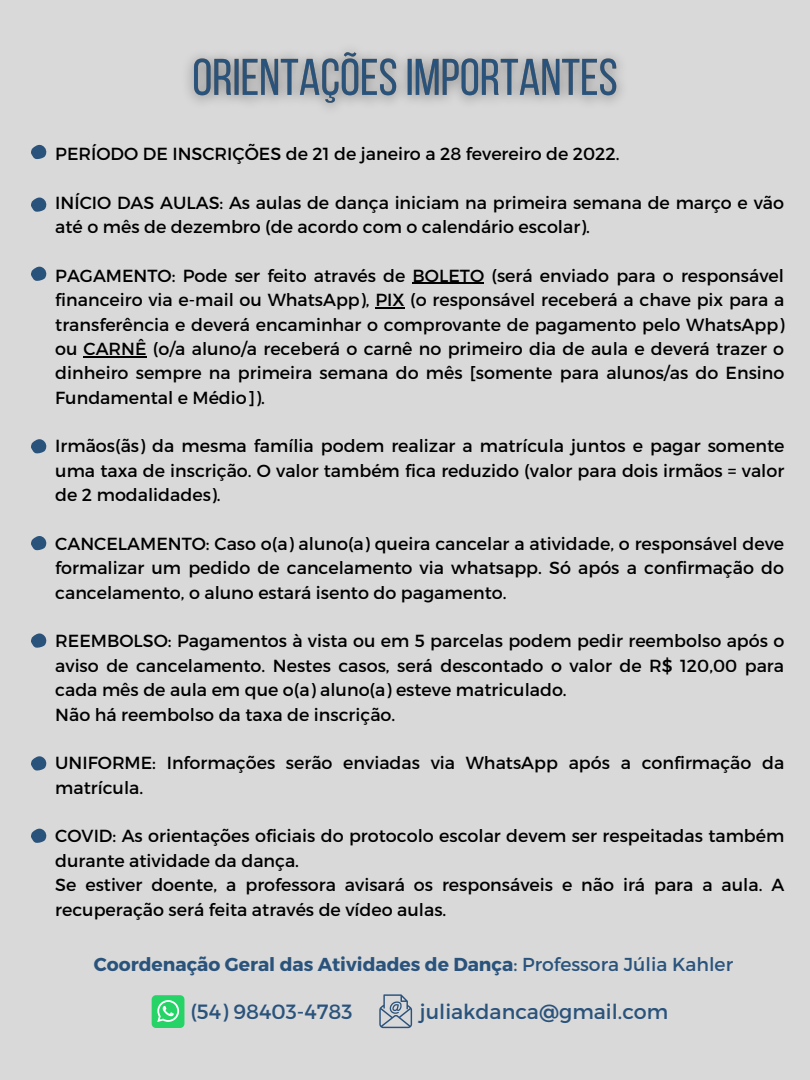
<style>
.page{position:relative;width:810px;height:1080px;background:#d9d9d9}
.page>*{position:absolute;margin:0;border:0;box-sizing:border-box;transform-origin:0 0}
.t1{font:20.62px "Montserrat";color:#2a537c}
.t2{font:700 18.75px "Montserrat";color:#2a537c}
.t3{font:17.5px/24.4px "Montserrat";color:#000}
.s1{font-weight:400}
</style>
<div class="page">
<hr style="left:413px;top:283px;width:71px;height:1px;background:#000">
<hr style="left:375px;top:307px;width:30px;height:1px;background:#000">
<hr style="left:84px;top:356px;width:63px;height:1px;background:#000">
<svg style="left:379px;top:994px;width:33px;height:34px"></svg>
<div style="left:152px;top:995px;width:32px;height:33px;background:#25d366;border-radius:4px"></div>
<svg style="left:157px;top:1000px;width:22px;height:22px"></svg>
<svg style="left:31px;top:144px;width:16px;height:15px"></svg>
<img style="left:187px;top:50px;width:435px;height:58px">
<svg style="left:31px;top:197px;width:16px;height:15px"></svg>
<svg style="left:31px;top:266px;width:16px;height:15px"></svg>
<svg style="left:31px;top:439px;width:16px;height:15px"></svg>
<svg style="left:31px;top:828px;width:16px;height:15px"></svg>
<svg style="left:31px;top:536px;width:16px;height:15px"></svg>
<svg style="left:31px;top:633px;width:16px;height:15px"></svg>
<svg style="left:31px;top:756px;width:16px;height:15px"></svg>
<p class="t3" style="left:55px;top:141px;width:566px">PERÍODO DE INSCRIÇÕES de 21 de janeiro a 28 fevereiro de 2022.</p>
<p class="t3" style="left:55px;top:189px;width:730px">INÍCIO DAS AULAS: As aulas de dança iniciam na primeira semana de março e vão até o mês de dezembro (de acordo com o calendário escolar).</p>
<p class="t3" style="left:55px;top:262px;width:731px;text-align:justify">PAGAMENTO: Pode ser feito através de BOLETO (será enviado para o responsável financeiro via e-mail ou WhatsApp), PIX (o responsável receberá a chave pix para a transferência e deverá encaminhar o comprovante de pagamento pelo WhatsApp) ou CARNÊ (o/a aluno/a receberá o carnê no primeiro dia de aula e deverá trazer o dinheiro sempre na primeira semana do mês [somente para alunos/as do Ensino Fundamental e Médio]).</p>
<p class="t3" style="left:55px;top:433px;width:731px;text-align:justify">Irmãos(ãs) da mesma família podem realizar a matrícula juntos e pagar somente uma taxa de inscrição. O valor também fica reduzido (valor para dois irmãos = valor de 2 modalidades).</p>
<p class="t3" style="left:55px;top:531px;width:730px;text-align:justify">CANCELAMENTO: Caso o(a) aluno(a) queira cancelar a atividade, o responsável deve formalizar um pedido de cancelamento via whatsapp. Só após a confirmação do cancelamento, o aluno estará isento do pagamento.</p>
<p class="t3" style="left:55px;top:628px;width:731px;text-align:justify">REEMBOLSO: Pagamentos à vista ou em 5 parcelas podem pedir reembolso após o aviso de cancelamento. Nestes casos, será descontado o valor de R$ 120,00 para cada mês de aula em que o(a) aluno(a) esteve matriculado.</p>
<p class="t3" style="left:55px;top:701px;width:342px">Não há reembolso da taxa de inscrição.</p>
<p class="t3" style="left:55px;top:750px;width:731px">UNIFORME: Informações serão enviadas via WhatsApp após a confirmação da matrícula.</p>
<p class="t3" style="left:55px;top:823px;width:731px">COVID: As orientações oficiais do protocolo escolar devem ser respeitadas também durante atividade da dança.</p>
<p class="t3" style="left:55px;top:872px;width:731px">Se estiver doente, a professora avisará os responsáveis e não irá para a aula. A recuperação será feita através de vídeo aulas.</p>
<p class="t2" style="left:94px;top:952px;width:641px">Coordenação Geral das Atividades de Dança<span class="s1">: Professora Júlia Kahler</span></p>
<p class="t1" style="left:190px;top:999px;width:164px">(54) 98403-4783</p>
<p class="t1" style="left:420px;top:999px;width:250px">juliakdanca@gmail.com</p>
</div>
